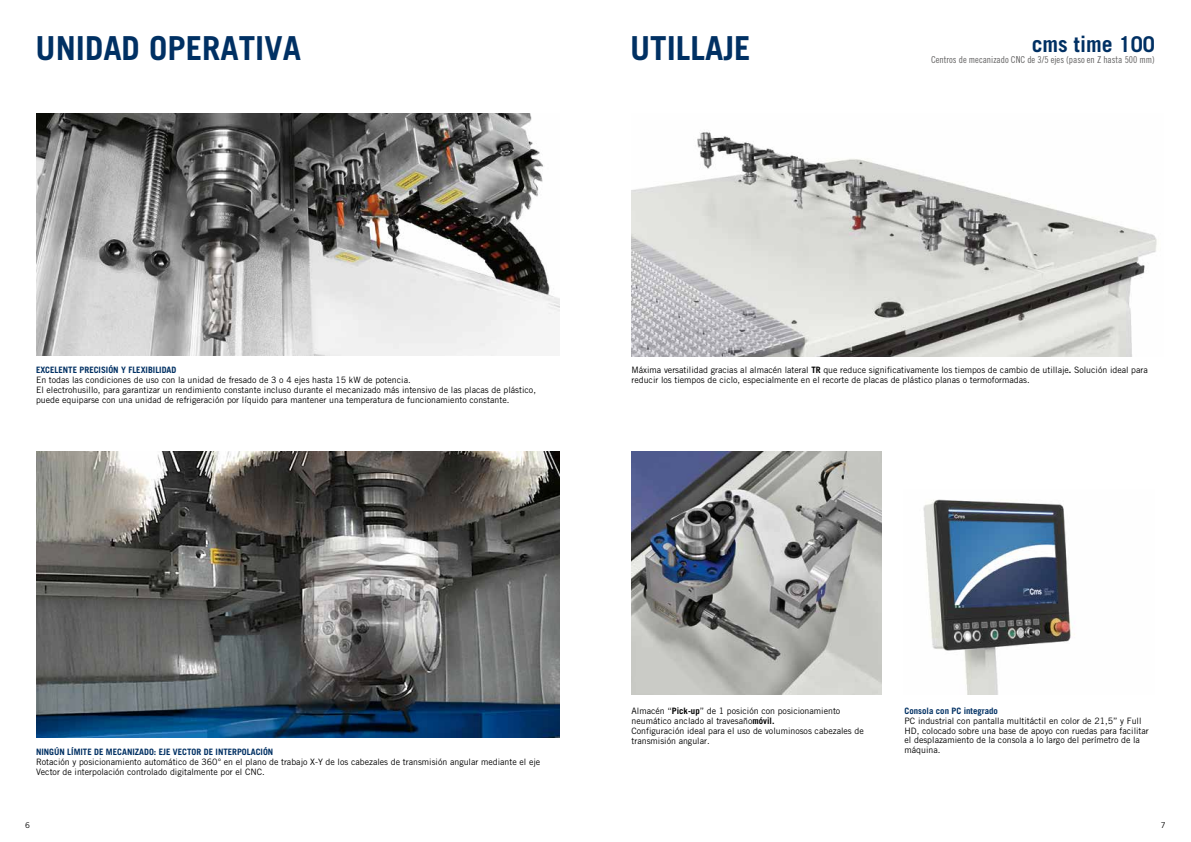
<style>
.page{position:relative;width:1191px;height:842px;background:#fff}
.page>*{position:absolute;margin:0;border:0;box-sizing:border-box;transform-origin:0 0}
.t1{font:700 33.1px "Trade Gothic LT Std";color:#003063}
.t2{font:700 21.7px "Trade Gothic LT Std";color:#003063}
.t3{font:9.6px "Trade Gothic LT Std Cn 18";color:#646363}
.t4{font:8.8px/10px "Trade Gothic LT Std";color:#000}
.t5{font:700 8.8px "Trade Gothic LT Std";color:#003063}
.t6{font:8px "Trade Gothic LT Std";color:#000}
.s1{font-weight:700}
</style>
<div class="page">
<img style="left:37px;top:451px;width:522px;height:286px">
<img style="left:36px;top:113px;width:523px;height:242px">
<img style="left:631px;top:132px;width:526px;height:225px">
<img style="left:631px;top:451px;width:251px;height:243px">
<img style="left:923px;top:499px;width:152px;height:195px">
<h1 class="t1" style="left:36px;top:28px;width:267px">UNIDAD OPERATIVA</h1>
<h1 class="t1" style="left:630px;top:28px;width:122px">UTILLAJE</h1>
<h2 class="t2" style="left:1031px;top:31px;width:125px">cms time 100</h2>
<p class="t3" style="left:931px;top:54px;width:225px">Centros de mecanizado CNC de 3/5 ejes (paso en Z hasta 500 mm)</p>
<p class="t5" style="left:36px;top:364px;width:142px">EXCELENTE PRECISIÓN Y FLEXIBILIDAD</p>
<p class="t4" style="left:36px;top:374px;width:501px">En todas las condiciones de uso con la unidad de fresado de 3 o 4 ejes hasta 15 kW de potencia.<br>El electrohusillo, para garantizar un rendimiento constante incluso durante el mecanizado más intensivo de las placas de plástico, puede equiparse con una unidad de refrigeración por líquido para mantener una temperatura de funcionamiento constante.</p>
<p class="t4" style="left:631px;top:364px;width:518px">Máxima versatilidad gracias al almacén lateral <span class="s1">TR</span> que reduce significativamente los tiempos de cambio de utillaje<span class="s1">.</span> Solución ideal para reducir los tiempos de ciclo, especialmente en el recorte de placas de plástico planas o termoformadas.</p>
<p class="t5" style="left:36px;top:746px;width:239px">NINGÚN LÍMITE DE MECANIZADO: EJE VECTOR DE INTERPOLACIÓN</p>
<p class="t4" style="left:36px;top:756px;width:506px">Rotación y posicionamiento automático de 360° en el plano de trabajo X-Y de los cabezales de transmisión angular mediante el eje<br>Vector de interpolación controlado digitalmente por el CNC.</p>
<p class="t4" style="left:631px;top:705px;width:234px">Almacén “<span class="s1">Pick-up</span>” de 1 posición con posicionamiento neumático anclado al travesaño<span class="s1">móvil.<br></span>Configuración ideal para el uso de voluminosos cabezales de transmisión angular.</p>
<p class="t5" style="left:904px;top:705px;width:95px">Consola con PC integrado</p>
<p class="t4" style="left:904px;top:715px;width:246px">PC industrial con pantalla multitáctil en color de 21,5” y Full HD, colocado sobre una base de apoyo con ruedas para facilitar el desplazamiento de la consola a lo largo del perímetro de la máquina.</p>
<p class="t6" style="left:25px;top:820px;width:6px">6</p>
<p class="t6" style="left:1160px;top:820px;width:6px">7</p>
</div>
